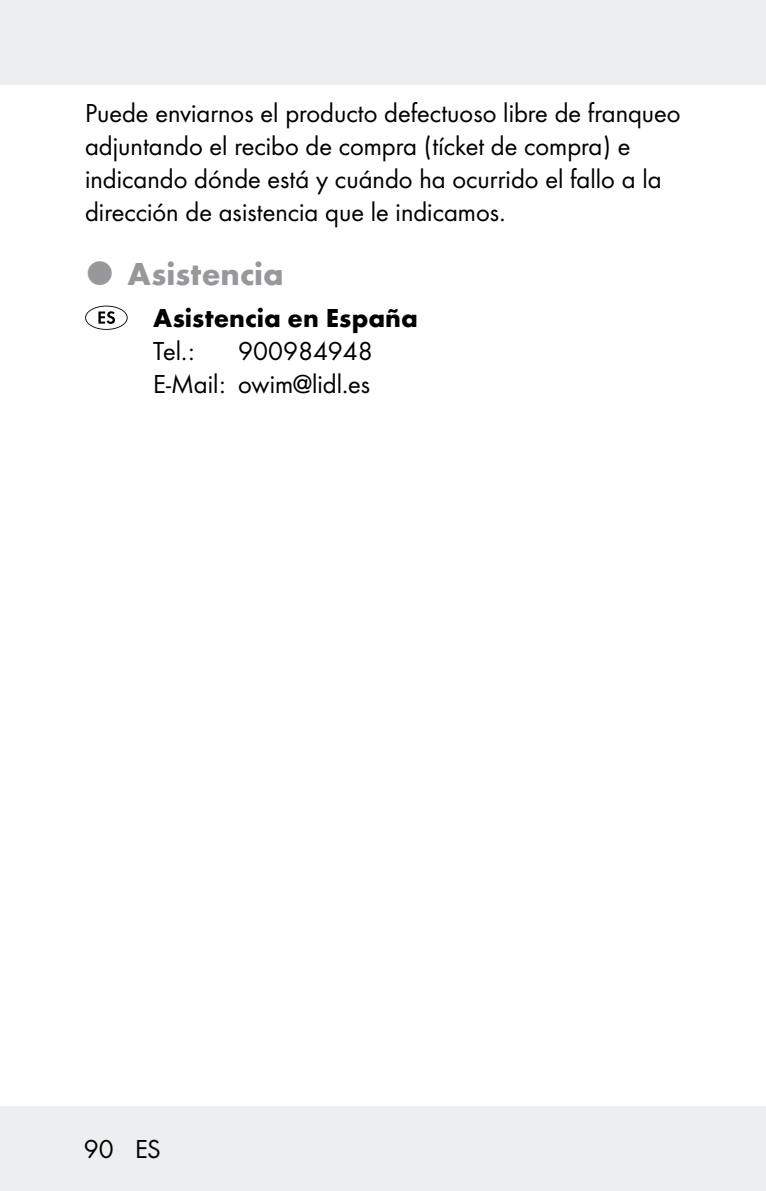
<style>
.page{position:relative;width:766px;height:1191px;background:#fff}
.page>*{position:absolute;margin:0;border:0;box-sizing:border-box;transform-origin:0 0}
.t1{font:700 33px "Futura";color:#98989c}
.t2{font:27px/33px "Futura Boo";color:#000}
.t3{font:700 27px "Futura";color:#000}
</style>
<div class="page">
<div style="left:0;top:1106px;width:765px;height:85px;background:#edeeef"></div>
<div style="left:0;top:0;width:765px;height:85px;background:#edeeef"></div>
<svg style="left:85px;top:306px;width:43px;height:24px"></svg>
<p class="t2" style="left:85px;top:95px;width:597px">Puede enviarnos el producto defectuoso libre de franqueo adjuntando el recibo de compra (tícket de compra) e indicando dónde está y cuándo ha ocurrido el fallo a la dirección de asistencia que le indicamos.</p>
<p class="t1" style="left:128px;top:250px;width:157px">Asistencia</p>
<p class="t3" style="left:153px;top:298px;width:266px">Asistencia en España</p>
<p class="t2" style="left:153px;top:333px;width:43px">Tel. :</p>
<p class="t2" style="left:153px;top:333px;width:221px;text-align:right">900984948<br>E-Mail: owim@lidl.es</p>
<p class="t2" style="left:84px;top:1131px;width:78px">90 ES</p>
</div>
